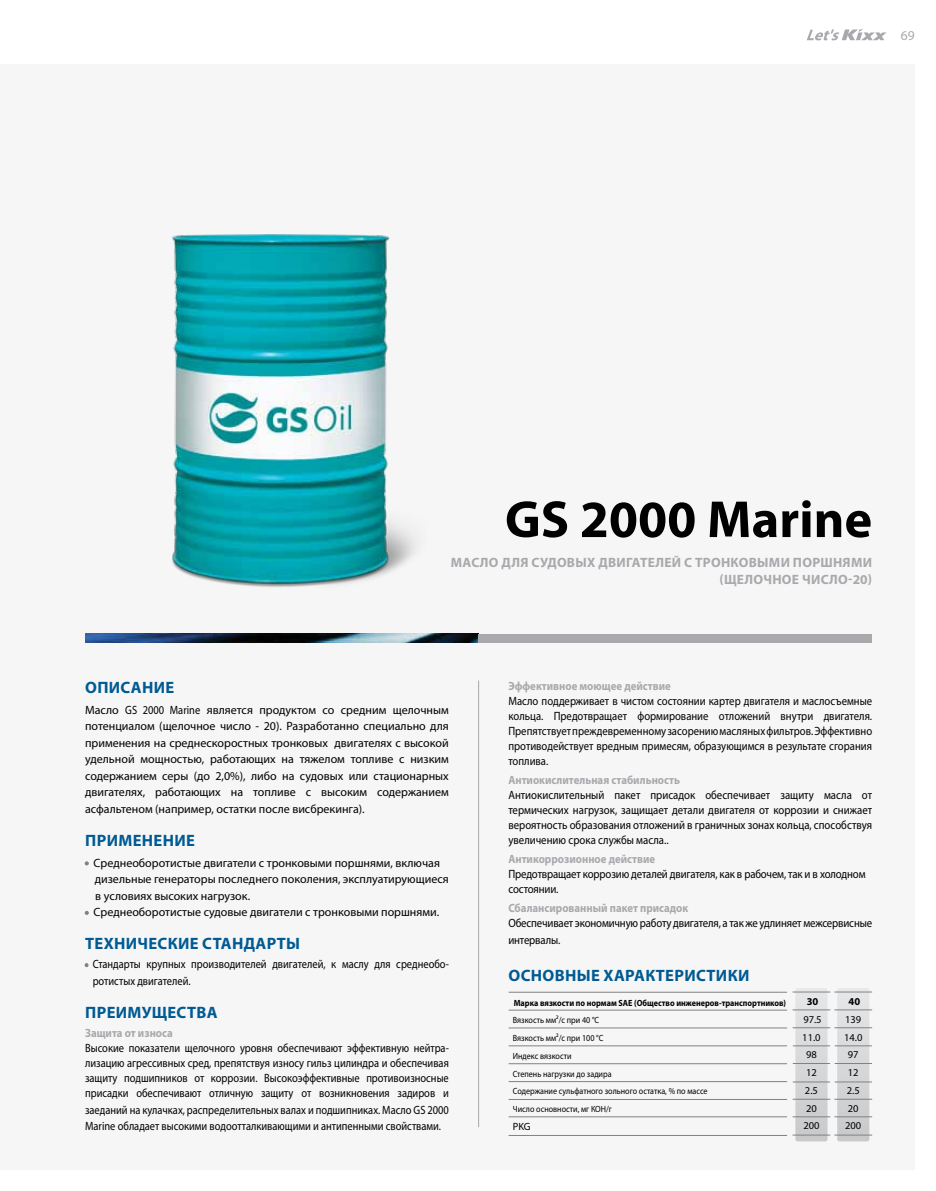
<style>
.page{position:relative;width:936px;height:1191px;background:#fff}
.page>*{position:absolute;margin:0;border:0;box-sizing:border-box;transform-origin:0 0}
.t1{font:700 52.5px "Myriad Pro";color:#000}
.t2{font:700 16.5px "Myriad Pro";letter-spacing:.02em;color:#005a93}
.t3{font:700 13.5px/16.2px "Myriad Pro";letter-spacing:.02em;color:#a7a9ac;text-align:right}
.t4{font:13.5px "Myriad Pro";color:#a7a9ac}
.t5{font:12px/16.5px "Myriad Pro";color:#000;text-align:justify}
.t6{font:12px/15px "Myriad Pro";color:#000;scale:.87 1}
.t7{font:12px/15px "Myriad Pro";color:#000;scale:.9 1}
.t8{font:12px/15px "Myriad Pro";color:#000;text-align:justify;scale:.89 1}
.t9{font:700 12px "Myriad Pro";color:#a7a9ac;scale:.9 1}
.t10{font:10.5px/17.7px "Myriad Pro";color:#000;text-align:center}
.t11{font:700 10.5px "Myriad Pro";color:#000}
.t12{font:9px/17.7px "Myriad Pro";color:#000;scale:.9 1}
.t13{font:700 9px "Myriad Pro";color:#000;scale:.9 1}
.s1{color:#808284}
</style>
<div class="page">
<div style="left:0;top:64px;width:914px;height:1105px;background:#f6f6f6"></div>
<svg style="left:85px;top:861px;width:4px;height:4px"></svg>
<svg style="left:85px;top:911px;width:4px;height:4px"></svg>
<svg style="left:85px;top:963px;width:3px;height:4px"></svg>
<img style="left:85px;top:634px;width:393px;height:8px">
<div style="left:478px;top:634px;width:394px;height:8px;background:#a7a9ac"></div>
<hr style="left:478px;top:680px;width:1px;height:447px;background:#a7a9ac">
<hr style="left:508px;top:1009px;width:279px;height:1px;background:#808284">
<hr style="left:508px;top:991px;width:279px;height:1px;background:#808284">
<hr style="left:508px;top:1027px;width:279px;height:1px;background:#808284">
<hr style="left:508px;top:1045px;width:279px;height:1px;background:#808284">
<hr style="left:508px;top:1063px;width:279px;height:1px;background:#808284">
<hr style="left:508px;top:1081px;width:279px;height:1px;background:#808284">
<hr style="left:508px;top:1099px;width:279px;height:1px;background:#808284">
<hr style="left:508px;top:1116px;width:279px;height:1px;background:#808284">
<hr style="left:508px;top:1135px;width:279px;height:1px;background:#808284">
<svg style="left:795px;top:988px;width:32px;height:153px;background:#d4d6d7"></svg>
<svg style="left:837px;top:988px;width:32px;height:153px;background:#d4d5d7"></svg>
<hr style="left:792px;top:1009px;width:38px;height:1px;background:#808284">
<hr style="left:834px;top:1009px;width:38px;height:1px;background:#808284">
<hr style="left:792px;top:991px;width:38px;height:1px;background:#808284">
<hr style="left:834px;top:991px;width:38px;height:1px;background:#808284">
<hr style="left:792px;top:1027px;width:38px;height:1px;background:#808284">
<hr style="left:834px;top:1027px;width:38px;height:1px;background:#808284">
<hr style="left:792px;top:1063px;width:38px;height:1px;background:#808284">
<hr style="left:834px;top:1063px;width:37px;height:1px;background:#808284">
<hr style="left:792px;top:1045px;width:38px;height:1px;background:#808284">
<hr style="left:834px;top:1045px;width:37px;height:1px;background:#808284">
<hr style="left:792px;top:1081px;width:38px;height:1px;background:#808284">
<hr style="left:834px;top:1081px;width:37px;height:1px;background:#808284">
<hr style="left:792px;top:1116px;width:38px;height:1px;background:#808284">
<hr style="left:834px;top:1116px;width:38px;height:1px;background:#808284">
<hr style="left:792px;top:1134px;width:38px;height:1px;background:#808284">
<hr style="left:834px;top:1134px;width:38px;height:1px;background:#808284">
<hr style="left:792px;top:1098px;width:38px;height:1px;background:#808284">
<hr style="left:834px;top:1098px;width:38px;height:1px;background:#808284">
<svg style="left:807px;top:29px;width:79px;height:11px"></svg>
<img style="left:172px;top:234px;width:244px;height:353px">
<p class="t4" style="left:900px;top:27px;width:15px">69</p>
<h1 class="t1" style="left:505px;top:485px;width:369px">GS 2000 Marine</h1>
<p class="t3" style="left:451px;top:554px;width:422px">МАСЛО ДЛЯ СУДОВЫХ ДВИГАТЕЛЕЙ С ТРОНКОВЫМИ ПОРШНЯМИ (ЩЕЛОЧНОЕ ЧИСЛО-20)</p>
<h2 class="t2" style="left:85px;top:676px;width:91px">ОПИСАНИЕ</h2>
<p class="t5" style="left:85px;top:701px;width:365px">Масло GS 2000 Marine является продуктом со средним щелочным потенциалом (щелочное число - 20). Разработанно специально для применения на среднескоростных тронковых двигателях с высокой удельной мощностью, работающих на тяжелом топливе с низким содержанием серы (до 2,0%), либо на судовых или стационарных двигателях, работающих на топливе с высоким содержанием асфальтеном (например, остатки после висбрекинга).</p>
<h2 class="t2" style="left:85px;top:829px;width:111px">ПРИМЕНЕНИЕ</h2>
<p class="t5" style="left:95px;top:854px;width:355px;text-align:left;text-indent:-10px"><span class="s1">•</span> Среднеоборотистые двигатели с тронковыми поршнями, включая дизельные генераторы последнего поколения, эксплуатирующиеся в условиях высоких нагрузок.</p>
<p class="t5" style="left:85px;top:903px;width:356px"><span class="s1">•</span> Среднеоборотистые судовые двигатели с тронковыми поршнями.</p>
<h2 class="t2" style="left:85px;top:932px;width:216px">ТЕХНИЧЕСКИЕ СТАНДАРТЫ</h2>
<p class="t6" style="left:93px;top:955px;width:411px;line-height:16.5px;text-indent:-8px"><span class="s1">•</span> Стандарты крупных производителей двигателей, к маслу для среднеобо&shy;ротистых двигателей.</p>
<h2 class="t2" style="left:85px;top:1001px;width:134px">ПРЕИМУЩЕСТВА</h2>
<p class="t9" style="left:85px;top:1025px;width:99px">Защита от износа</p>
<p class="t6" style="left:85px;top:1040px;width:419px;text-align:justify">Высокие показатели щелочного уровня обеспечивают эффективную нейтра&shy;лизацию агрессивных сред, препятствуя износу гильз цилиндра и обеспечивая защиту подшипников от коррозии. Высокоэффективные противоизносные присадки обеспечивают отличную защиту от возникновения задиров и</p>
<p class="t6" style="left:85px;top:1101px;width:419px;line-height:16.5px">заеданий на кулачках, распределительных валах и подшипниках. Масло GS 2000<br>Marine обладает высокими водоотталкивающими и антипенными свойствами.</p>
<p class="t9" style="left:508px;top:677px;width:182px">Эффективное моющее действие</p>
<p class="t8" style="left:508px;top:693px;width:410px">Масло поддерживает в чистом состоянии картер двигателя и маслосъемные кольца. Предотвращает формирование отложений внутри двигателя.<br>Препятствует преждевременному засорению масляных фильтров. Эффективно противодействует вредным примесям, образующимся в результате сгорания топлива.</p>
<p class="t9" style="left:508px;top:772px;width:192px">Антиокислительная стабильность</p>
<p class="t7" style="left:508px;top:787px;width:405px;text-align:justify">Антиокислительный пакет присадок обеспечивает защиту масла от термических нагрузок, защищает детали двигателя от коррозии и снижает вероятность образования отложений в граничных зонах кольца, способствуя увеличению срока службы масла..</p>
<p class="t9" style="left:508px;top:851px;width:165px">Антикоррозионное действие</p>
<p class="t7" style="left:508px;top:866px;width:398px">Предотвращает коррозию деталей двигателя, как в рабочем, так и в холодном состоянии.</p>
<p class="t9" style="left:508px;top:900px;width:201px">Сбалансированный пакет присадок</p>
<p class="t7" style="left:508px;top:915px;width:405px;line-height:16.5px">Обеспечивает экономичную работу двигателя, а так же удлиняет межсервисные интервалы.</p>
<h2 class="t2" style="left:508px;top:965px;width:242px">ОСНОВНЫЕ ХАРАКТЕРИСТИКИ</h2>
<p class="t13" style="left:513px;top:996px;width:304px">Марка вязкости по нормам SAE (Общество инженеров-транспортников)</p>
<p class="t12" style="left:513px;top:1011px;width:218px">Вязкость мм²/с при 40 °С<br>Вязкость мм²/с при 100 °С<br>Индекс вязкости<br>Степень нагрузки до задира<br>Содержание сульфатного зольного остатка, % по массе<br>Число основности, мг КОН/г</p>
<p class="t10" style="left:513px;top:1117px;width:19px">PKG</p>
<p class="t11" style="left:806px;top:994px;width:13px">30</p>
<p class="t10" style="left:802px;top:1010px;width:21px">97.5<br>11.0<br>98<br>12<br>2.5<br>20<br>200</p>
<p class="t11" style="left:848px;top:994px;width:13px">40</p>
<p class="t10" style="left:844px;top:1010px;width:20px">139<br>14.0<br>97<br>12<br>2.5<br>20<br>200</p>
</div>
